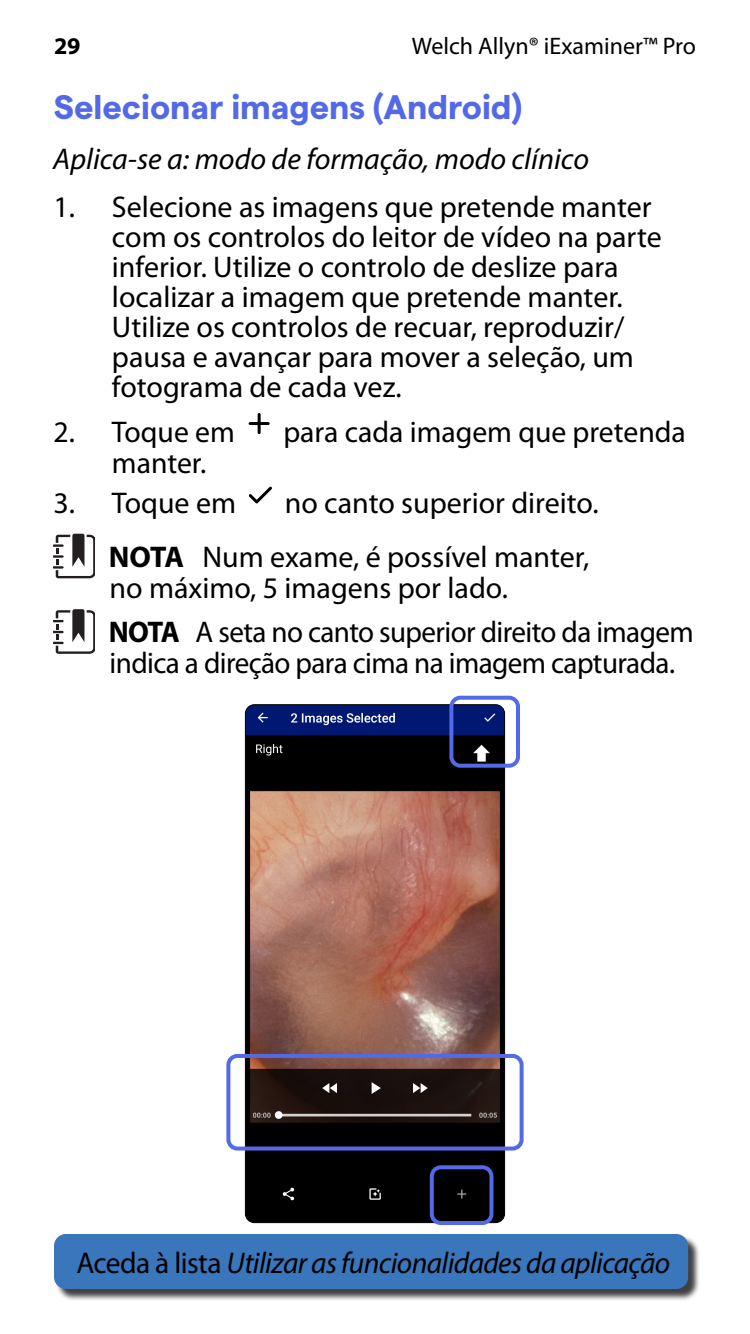
<style>
.page{position:relative;width:750px;height:1334px;background:#fff}
.page>*{position:absolute;margin:0;border:0;box-sizing:border-box;transform-origin:0 0}
.t1{font:700 34px "Matter";color:#5369e5}
.t2{font:30px/30px "Myriad Pro";color:#000}
.t3{font:30px/44.5px "Myriad Pro";letter-spacing:-.02em;color:#000}
.t4{font:italic 30px "Myriad Pro";letter-spacing:-.02em;color:#000}
.t5{font:italic 30px "Myriad Pro";color:#000}
.t6{font:24px "Myriad Pro";color:#000}
.t7{font:700 24px "Myriad Pro";color:#000}
.s1{font-weight:700}
.s2{font-style:normal}
</style>
<div class="page">
<div style="left:56px;top:1236px;width:645px;height:65px;background:#000;opacity:.75"></div>
<div style="left:54px;top:1234px;width:634px;height:55px;background:#3976bc;border-radius:12px"></div>
<svg style="left:249px;top:413px;width:21px;height:21px"></svg>
<svg style="left:249px;top:487px;width:23px;height:17px"></svg>
<svg style="left:54px;top:534px;width:41px;height:44px"></svg>
<svg style="left:54px;top:609px;width:41px;height:45px"></svg>
<img style="left:245px;top:706px;width:260px;height:517px">
<div style="left:245px;top:704px;width:260px;height:519px;border:1px solid #000;border-radius:9px"></div>
<div style="left:226px;top:1054px;width:298px;height:97px;border:4px solid #5369e5;border-radius:9px"></div>
<div style="left:449px;top:696px;width:71px;height:72px;border:4px solid #5369e5;border-radius:9px"></div>
<div style="left:430px;top:1165px;width:63px;height:60px;border:4px solid #5369e5;border-radius:9px"></div>
<p class="t7" style="left:54px;top:30px;width:28px">29</p>
<p class="t6" style="left:412px;top:31px;width:286px">Welch Allyn® iExaminer™ Pro</p>
<p class="t1" style="left:54px;top:81px;width:469px">Selecionar imagens (Android)</p>
<p class="t5" style="left:53px;top:140px;width:537px">Aplica-se a: modo de formação, modo clínico</p>
<p class="t2" style="left:112px;top:191px;width:551px;text-indent:-59px">1. Selecione as imagens que pretende manter com os controlos do leitor de vídeo na parte inferior. Utilize o controlo de deslize para localizar a imagem que pretende manter.<br>Utilize os controlos de recuar, reproduzir/ pausa e avançar para mover a seleção, um fotograma de cada vez.</p>
<p class="t2" style="left:53px;top:416px;width:183px">2. Toque em</p>
<p class="t2" style="left:283px;top:416px;width:404px">para cada imagem que pretenda</p>
<p class="t2" style="left:112px;top:447px;width:96px">manter.</p>
<p class="t2" style="left:53px;top:488px;width:184px">3. Toque em</p>
<p class="t2" style="left:109px;top:476px;width:491px;line-height:53.8px;text-indent:176px">no canto superior direito.<br><span class="s1">NOTA</span> Num exame, é possível manter,</p>
<p class="t3" style="left:109px;top:565px;width:587px">no máximo, 5 imagens por lado.<br><span class="s1">NOTA</span> A seta no canto superior direito da imagem</p>
<p class="t3" style="left:110px;top:641px;width:567px">indica a direção para cima na imagem capturada.</p>
<p class="t4" style="left:76px;top:1244px;width:595px"><span class="s2">Aceda à lista</span> Utilizar as funcionalidades da aplicação</p>
</div>
